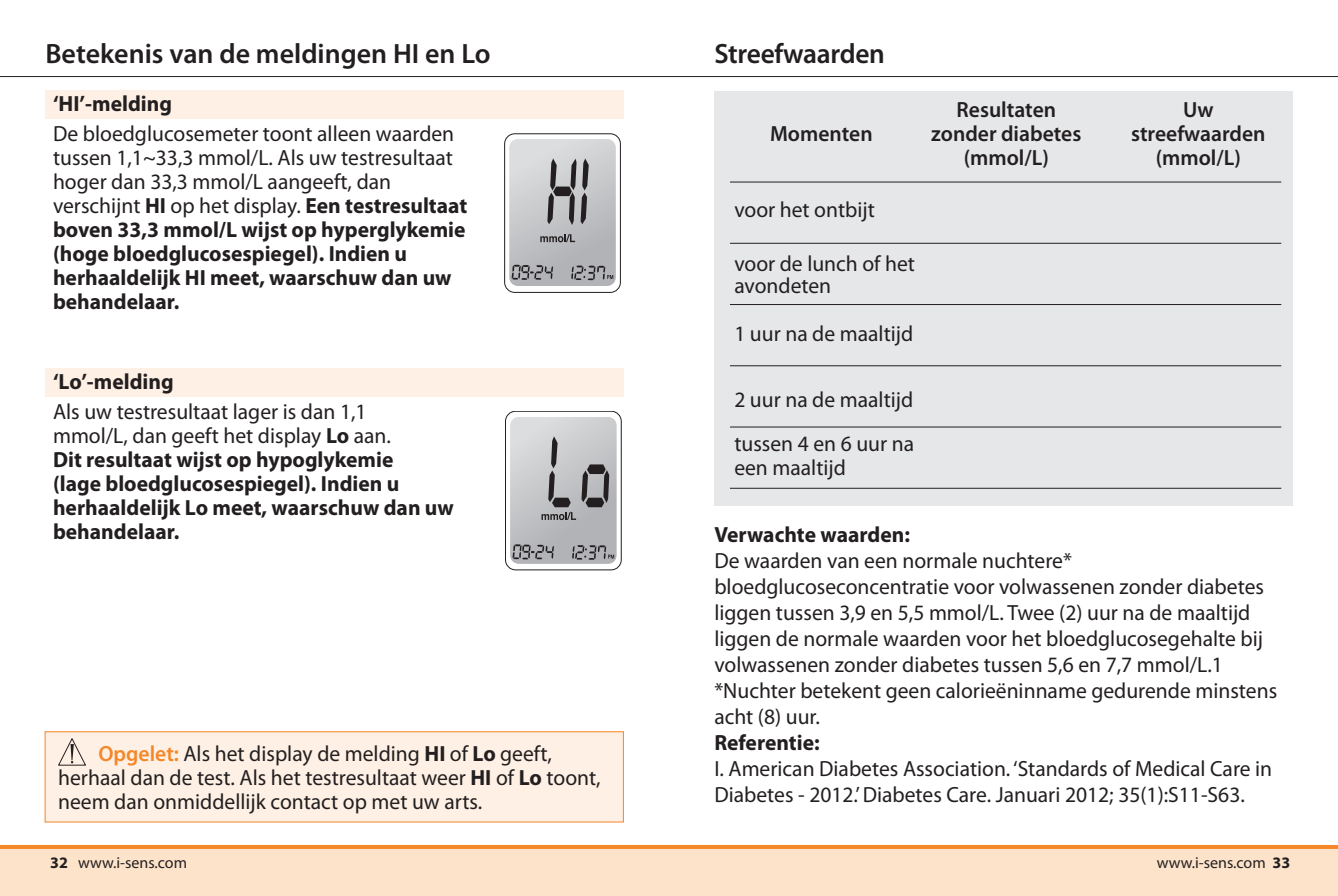
<style>
.page{position:relative;width:1338px;height:896px;background:#fff}
.page>*{position:absolute;margin:0;border:0;box-sizing:border-box;transform-origin:0 0}
.t1{font:600 28px "Myriad Pro";color:#231f20}
.t2{font:22px/26px "Myriad Pro";color:#231f20}
.t3{font:700 22px/24px "Myriad Pro";color:#231f20}
.t4{font:600 22px "Myriad Pro";color:#231f20}
.t5{font:16px "Myriad Pro";color:#231f20}
.s1{font-weight:400}
.s2{font-weight:600;color:#f58728}
.s3{font-weight:700}
</style>
<div class="page">
<div style="left:0;top:847px;width:669px;height:49px;background:#fee3cb"></div>
<hr style="left:0;top:845px;width:669px;height:4px;background:#f58728">
<hr style="left:0;top:76px;width:669px;height:1px;background:#231f20">
<div style="left:669px;top:847px;width:669px;height:49px;background:#fee3cb"></div>
<hr style="left:669px;top:845px;width:669px;height:4px;background:#f58728">
<hr style="left:669px;top:76px;width:669px;height:1px;background:#231f20">
<div style="left:45px;top:91px;width:579px;height:28px;background:#fef0e4"></div>
<div style="left:45px;top:368px;width:579px;height:29px;background:#fef0e4"></div>
<svg style="left:505px;top:411px;width:116px;height:159px;background:#b7b7b9"></svg>
<div style="left:504px;top:134px;width:117px;height:159px;border:1px solid #231f20;border-radius:10px"></div>
<svg style="left:505px;top:134px;width:115px;height:158px;background:#bebfc1"></svg>
<div style="left:714px;top:91px;width:579px;height:415px;background:#e6e7e9"></div>
<hr style="left:730px;top:182px;width:551px;height:1px;background:#231f20">
<hr style="left:730px;top:243px;width:551px;height:1px;background:#231f20">
<hr style="left:730px;top:304px;width:551px;height:1px;background:#231f20">
<hr style="left:730px;top:365px;width:551px;height:1px;background:#231f20">
<hr style="left:730px;top:427px;width:551px;height:1px;background:#231f20">
<hr style="left:730px;top:488px;width:551px;height:1px;background:#231f20">
<div style="left:45px;top:732px;width:578px;height:90px;background:#fef0e4"></div>
<div style="left:45px;top:731px;width:579px;height:91px;border:1px solid #f58728"></div>
<svg style="left:58px;top:738px;width:28px;height:27px"></svg>
<p class="t1" style="left:45px;top:43px;width:447px">Betekenis van de meldingen HI en Lo</p>
<p class="t3" style="left:53px;top:94px;width:121px">‘HI’-melding</p>
<p class="t3" style="left:53px;top:123px;width:416px"><span class="s1">De bloedglucosemeter toont alleen waarden tussen 1,1~33,3 mmol/L. Als uw testresultaat hoger dan 33,3 mmol/L aangeeft, dan verschijnt</span> HI <span class="s1">op het display.</span> Een testresultaat boven 33,3 mmol/L wijst op hyperglykemie (hoge bloedglucosespiegel). Indien u herhaaldelijk HI meet, waarschuw dan uw behandelaar.</p>
<p class="t3" style="left:53px;top:372px;width:122px">‘Lo’-melding</p>
<p class="t3" style="left:53px;top:401px;width:402px"><span class="s1">Als uw testresultaat lager is dan 1,1<br>mmol/L, dan geeft het display</span> Lo <span class="s1">aan.<br></span>Dit resultaat wijst op hypoglykemie<br>(lage bloedglucosespiegel). Indien u herhaaldelijk Lo meet, waarschuw dan uw behandelaar.</p>
<p class="t2" style="left:58px;top:743px;width:544px;line-height:24px;text-indent:40px"><span class="s2">Opgelet:</span> Als het display de melding <span class="s3">HI</span> of <span class="s3">Lo</span> geeft, herhaal dan de test. Als het testresultaat weer <span class="s3">HI</span> of <span class="s3">Lo</span> toont, neem dan onmiddellijk contact op met uw arts.</p>
<p class="t1" style="left:714px;top:43px;width:172px">Streefwaarden</p>
<p class="t4" style="left:957px;top:102px;width:101px">Resultaten</p>
<p class="t4" style="left:1183px;top:102px;width:32px">Uw</p>
<p class="t4" style="left:770px;top:120px;width:104px">Momenten</p>
<p class="t4" style="left:931px;top:120px;width:152px">zonder diabetes</p>
<p class="t4" style="left:1131px;top:120px;width:136px">streefwaarden</p>
<p class="t4" style="left:964px;top:144px;width:87px">(mmol/L)</p>
<p class="t4" style="left:1156px;top:144px;width:87px">(mmol/L)</p>
<p class="t2" style="left:734px;top:198px;width:142px">voor het ontbijt</p>
<p class="t2" style="left:734px;top:254px;width:182px;line-height:22px">voor de lunch of het avondeten</p>
<p class="t2" style="left:734px;top:322px;width:180px">1 uur na de maaltijd</p>
<p class="t2" style="left:734px;top:379px;width:181px;line-height:44px">2 uur na de maaltijd tussen 4 en 6 uur na</p>
<p class="t2" style="left:734px;top:456px;width:113px">een maaltijd</p>
<p class="t3" style="left:714px;top:525px;width:197px">Verwachte waarden:</p>
<p class="t2" style="left:714px;top:547px;width:564px">De waarden van een normale nuchtere* bloedglucoseconcentratie voor volwassenen zonder diabetes liggen tussen 3,9 en 5,5 mmol/L. Twee (2) uur na de maaltijd liggen de normale waarden voor het bloedglucosegehalte bij volwassenen zonder diabetes tussen 5,6 en 7,7 mmol/L.1 *Nuchter betekent geen calorieëninname gedurende minstens acht (8) uur.</p>
<p class="t3" style="left:714px;top:733px;width:107px">Referentie:</p>
<p class="t2" style="left:714px;top:755px;width:559px">I. American Diabetes Association. ‘Standards of Medical Care in<br>Diabetes - 2012.’ Diabetes Care. Januari 2012; 35(1):S11-S63.</p>
<p class="t5" style="left:50px;top:856px;width:138px"><span class="s3">32</span> www.i-sens.com</p>
<p class="t5" style="left:1157px;top:856px;width:135px">www.i-sens.com <span class="s3">33</span></p>
</div>
